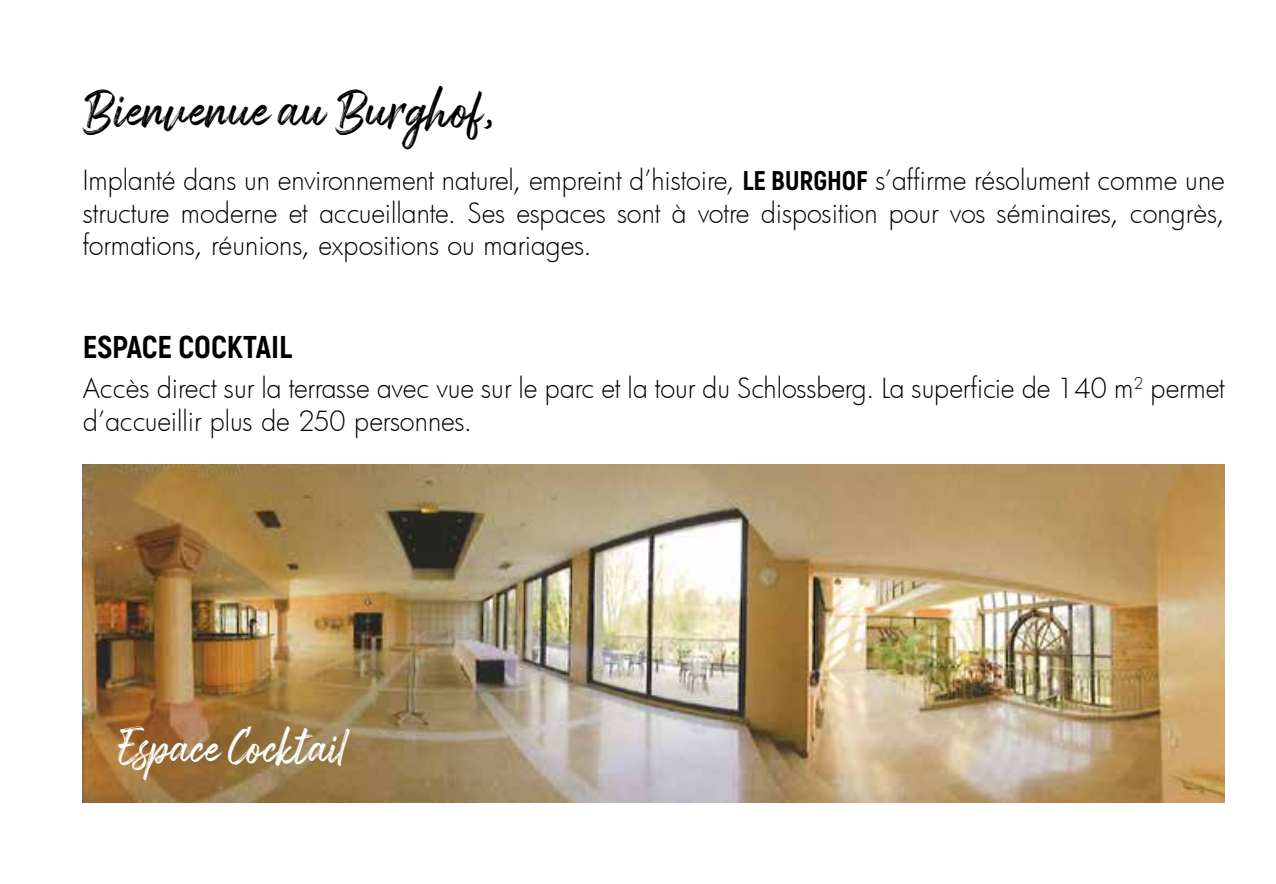
<style>
.page{position:relative;width:1276px;height:884px;background:#fff}
.page>*{position:absolute;margin:0;border:0;box-sizing:border-box;transform-origin:0 0}
.t1{font:49.5px "Arsilon";color:#000}
.t2{font:42.98px "Arsilon";color:#fff}
.t3{font:800 31.5px "Akrobat";color:#000}
.t4{font:300 27px/32.4px "Futura";letter-spacing:-.005em;color:#000;text-align:justify}
.s1{font-family:"Akrobat";font-weight:800}
</style>
<div class="page">
<img style="left:83px;top:464px;width:1142px;height:338px">
<h1 class="t1" style="left:83px;top:79px;width:413px">Bienvenue au Burghof,</h1>
<p class="t4" style="left:83px;top:163px;width:1143px">Implanté dans un environnement naturel, empreint d’histoire, <span class="s1">LE BURGHOF</span> s’affirme résolument comme une structure moderne et accueillante. Ses espaces sont à votre disposition pour vos séminaires, congrès, formations, réunions, expositions ou mariages.</p>
<p class="t3" style="left:83px;top:326px;width:211px">ESPACE COCKTAIL</p>
<p class="t4" style="left:83px;top:371px;width:1143px">Accès direct sur la terrasse avec vue sur le parc et la tour du Schlossberg. La superficie de 140 m<sup>2</sup> permet d’accueillir plus de 250 personnes.</p>
<h2 class="t2" style="left:118px;top:721px;width:230px">Espace Cocktail</h2>
</div>
